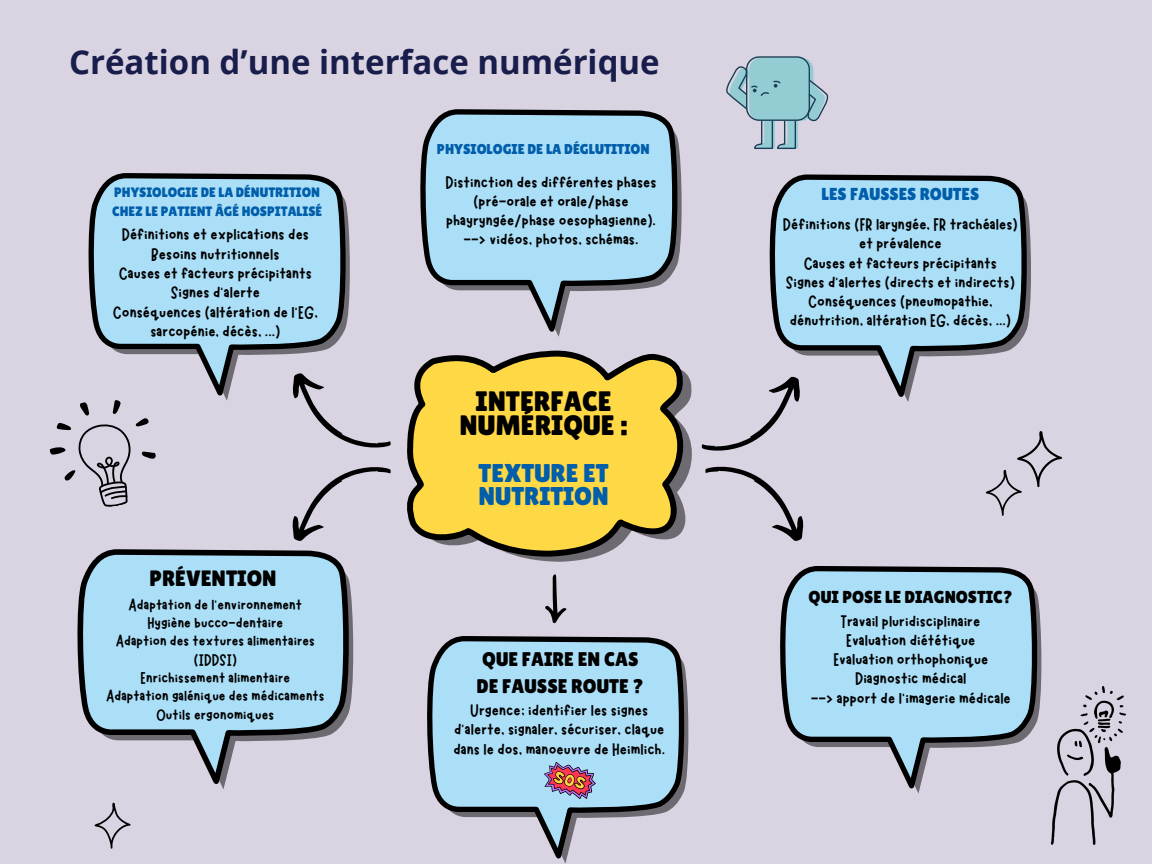
<style>
.page{position:relative;width:1152px;height:864px;background:#dad4e2}
.page>*{position:absolute;margin:0;border:0;box-sizing:border-box;transform-origin:0 0}
.t1{font:700 33px "Open Sans";color:#181d4b}
.t2{font:28.05px/24.8px "Lilita One";color:#000;text-align:center}
.t3{font:25.65px/23px "Lilita One";color:#005eaa}
.t4{font:22.2px "Lilita One";color:#000}
.t5{font:19.8px/27.5px "Lilita One";color:#000}
.t6{font:18.3px/19.2px "Marykate";color:#000;text-align:center}
.t7{font:17.25px "Lilita One";color:#000}
.t8{font:17.25px "Lilita One";color:#005eaa}
.t9{font:16.95px/18.3px "Marykate";color:#000;text-align:center}
.t10{font:14.25px "Lilita One";color:#005eaa}
.t11{font:13.65px/18.3px "Lilita One";color:#005eaa}
</style>
<div class="page">
<svg style="left:292px;top:401px;width:99px;height:140px"></svg>
<svg style="left:701px;top:390px;width:103px;height:151px"></svg>
<svg style="left:545px;top:574px;width:22px;height:50px"></svg>
<svg style="left:345px;top:200px;width:5px;height:129px"></svg>
<svg style="left:89px;top:173px;width:256px;height:228px"></svg>
<svg style="left:677px;top:137px;width:5px;height:128px"></svg>
<svg style="left:421px;top:109px;width:256px;height:228px"></svg>
<svg style="left:1026px;top:202px;width:5px;height:129px"></svg>
<svg style="left:770px;top:174px;width:256px;height:229px"></svg>
<svg style="left:1037px;top:594px;width:5px;height:127px"></svg>
<svg style="left:781px;top:566px;width:256px;height:228px"></svg>
<svg style="left:536px;top:373px;width:156px;height:189px"></svg>
<svg style="left:407px;top:350px;width:279px;height:210px;background:#ddc053"></svg>
<svg style="left:49px;top:399px;width:108px;height:108px"></svg>
<img style="left:1052px;top:686px;width:73px;height:159px">
<svg style="left:95px;top:803px;width:36px;height:46px"></svg>
<svg style="left:986px;top:431px;width:76px;height:85px"></svg>
<svg style="left:684px;top:665px;width:5px;height:126px"></svg>
<svg style="left:428px;top:636px;width:256px;height:228px"></svg>
<svg style="left:540px;top:759px;width:59px;height:43px;background:#a999ac"></svg>
<svg style="left:348px;top:578px;width:6px;height:136px"></svg>
<svg style="left:78px;top:549px;width:270px;height:240px"></svg>
<svg style="left:726px;top:56px;width:103px;height:93px"></svg>
<h1 class="t1" style="left:69px;top:39px;width:592px">Création d’une interface numérique</h1>
<p class="t11" style="left:112px;top:183px;width:212px">PHYSIOLOGIE DE LA DÉNUTRITION<br>CHEZ LE PATIENT ÂGÉ HOSPITALISÉ</p>
<p class="t6" style="left:113px;top:224px;width:207px">Définitions et explications des<br>Besoins nutritionnels<br>Causes et facteurs précipitants<br>Signes d’alerte<br>Conséquences (altération de l’EG, sarcopénie, décès, ...)</p>
<p class="t4" style="left:149px;top:565px;width:129px">PRÉVENTION</p>
<p class="t9" style="left:129px;top:594px;width:175px">Adaptation de l’environnement</p>
<p class="t9" style="left:147px;top:612px;width:137px">Hygiène bucco-dentaire</p>
<p class="t9" style="left:116px;top:630px;width:201px">Adaption des textures alimentaires (IDDSI)</p>
<p class="t9" style="left:141px;top:667px;width:151px">Enrichissement alimentaire</p>
<p class="t9" style="left:106px;top:686px;width:220px">Adaptation galénique des médicaments</p>
<p class="t9" style="left:157px;top:704px;width:119px">Outils ergonomiques</p>
<h3 class="t10" style="left:437px;top:141px;width:214px">PHYSIOLOGIE DE LA DÉGLUTITION</h3>
<h5 class="t6" style="left:445px;top:171px;width:213px">Distinction des différentes phases (pré-orale et orale/phase phayryngée/phase oesophagienne). --&gt; vidéos, photos, schémas.</h5>
<p class="t8" style="left:822px;top:184px;width:159px">LES FAUSSES ROUTES</p>
<h6 class="t6" style="left:783px;top:213px;width:236px">Définitions (FR laryngée, FR trachéales) et prévalence<br>Causes et facteurs précipitants Signes d’alertes (directs et indirects)<br>Conséquences (pneumopathie, dénutrition, altération EG, décès, ...)</h6>
<h5 class="t2" style="left:460px;top:389px;width:170px">INTERFACE<br>NUMÉRIQUE :</h5>
<p class="t3" style="left:479px;top:462px;width:132px">TEXTURE ET<br>NUTRITION</p>
<h5 class="t5" style="left:477px;top:645px;width:169px">QUE FAIRE EN CAS<br>DE FAUSSE ROUTE ?</h5>
<p class="t6" style="left:453px;top:699px;width:213px">Urgence; identifier les signes d’alerte, signaler, sécuriser, claque dans le dos, manoeuvre de Heimlich.</p>
<h2 class="t7" style="left:809px;top:588px;width:206px">QUI POSE LE DIAGNOSTIC?</h2>
<h2 class="t6" style="left:811px;top:610px;width:202px">Travail pluridisciplinaire<br>Evaluation diététique<br>Evaluation orthophonique<br>Diagnostic médical<br>--&gt; apport de l’imagerie médicale</h2>
</div>
